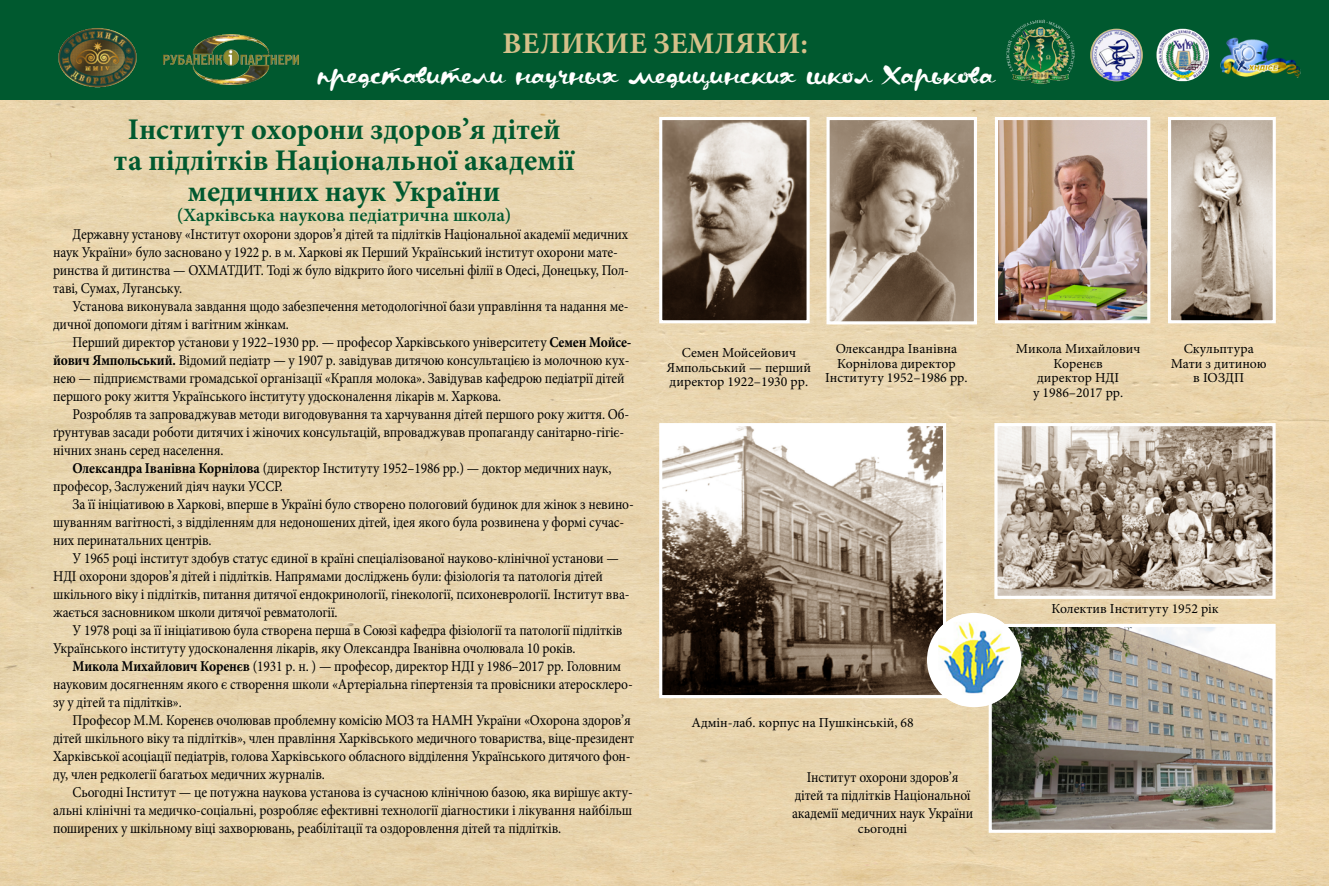
<style>
.page{position:relative;width:1329px;height:886px;background:#fff}
.page>*{position:absolute;margin:0;border:0;box-sizing:border-box;transform-origin:0 0}
.t1{font:700 30px/31.2px "Minion Pro";color:#00592f;text-align:center}
.t2{font:700 30px "Minion Pro";letter-spacing:.01em;color:#d5c08a}
.t3{font:22.5px "Kapelka";color:#fff}
.t4{font:600 18.75px "Minion Pro";color:#00592f}
.t5{font:15px/18px "Minion Pro";letter-spacing:-.01em;color:#000;scale:.9 1}
.t6{font:13.75px/14.4px "Minion Pro";color:#000;text-align:center}
.s1{font-weight:700}
</style>
<div class="page">
<img style="left:0;top:99px;width:1329px;height:787px">
<div style="left:0;top:0;width:1329px;height:99px;background:#00592f"></div>
<img style="left:58px;top:28px;width:79px;height:60px">
<img style="left:163px;top:35px;width:136px;height:49px">
<img style="left:1220px;top:38px;width:81px;height:39px">
<img style="left:1006px;top:19px;width:69px;height:65px">
<img style="left:1090px;top:29px;width:53px;height:52px;border-radius:26px">
<img style="left:1156px;top:29px;width:53px;height:52px">
<img style="left:663px;top:427px;width:279px;height:267px">
<div style="left:659px;top:423px;width:287px;height:275px;border:3px solid #fff"></div>
<img style="left:992px;top:628px;width:279px;height:201px">
<div style="left:988px;top:624px;width:287px;height:209px;border:3px solid #fff"></div>
<img style="left:998px;top:427px;width:273px;height:168px">
<div style="left:994px;top:423px;width:281px;height:176px;border:3px solid #fff"></div>
<img style="left:999px;top:121px;width:147px;height:198px">
<div style="left:995px;top:117px;width:155px;height:206px;border:3px solid #fff"></div>
<img style="left:830px;top:121px;width:143px;height:199px">
<div style="left:826px;top:117px;width:151px;height:207px;border:3px solid #fff"></div>
<img style="left:1172px;top:121px;width:100px;height:198px">
<div style="left:1168px;top:117px;width:108px;height:206px;border:3px solid #fff"></div>
<img style="left:663px;top:121px;width:143px;height:198px">
<div style="left:659px;top:117px;width:151px;height:206px;border:3px solid #fff"></div>
<div style="left:927px;top:613px;width:94px;height:94px;background:#fff;border-radius:50%"></div>
<img style="left:938px;top:614px;width:72px;height:92px">
<h1 class="t2" style="left:502px;top:22px;width:307px">ВЕЛИКИЕ ЗЕМЛЯКИ:</h1>
<h2 class="t3" style="left:317px;top:58px;width:678px">представители научных медицинских школ Харькова</h2>
<h1 class="t1" style="left:114px;top:113px;width:462px">Інститут охорони здоров’я дітей та підлітків Національної академії медичних наук України</h1>
<p class="t4" style="left:177px;top:202px;width:336px">(Харківська наукова педіатрична школа)</p>
<p class="t5" style="left:53px;top:225px;width:641px;text-indent:19px">Державну установу «Інститут охорони здоров’я дітей та підлітків Національної академії медичних наук України» було засновано у 1922 р. в м. Харкові як Перший Український інститут охорони мате&shy;ринства й дитинства — ОХМАТДИТ. Тоді ж було відкрито його чисельні філії в Одесі, Донецьку, Пол&shy;таві, Сумах, Луганську.</p>
<p class="t5" style="left:53px;top:297px;width:641px;text-indent:19px">Установа виконувала завдання щодо забезпечення методологічної бази управління та надання ме&shy;дичної допомоги дітям і вагітним жінкам.</p>
<p class="t5" style="left:53px;top:333px;width:644px;text-indent:19px">Перший директор установи у 1922–1930 рр. — професор Харківського університету <span class="s1">Семен Мойсе&shy;йович Ямпольський.</span> Відомий педіатр — у 1907 р. завідував дитячою консультацією із молочною кух&shy;нею — підприємствами громадської організації «Крапля молока». Завідував кафедрою педіатрії дітей першого року життя Українського інституту удосконалення лікарів м. Харкова.</p>
<p class="t5" style="left:53px;top:405px;width:642px;text-indent:19px">Розробляв та запроваджував методи вигодовування та харчування дітей першого року життя. Об&shy;ґрунтував засади роботи дитячих і жіночих консультацій, впроваджував пропаганду санітарно-гігіє&shy;нічних знань серед населення.</p>
<p class="t5" style="left:53px;top:459px;width:622px;text-indent:19px"><span class="s1">Олександра Іванівна Корнілова</span> (директор Інституту 1952–1986 рр.) — доктор медичних наук, професор, Заслужений діяч науки УССР.</p>
<p class="t5" style="left:53px;top:495px;width:647px;text-indent:19px">За її ініціативою в Харкові, вперше в Україні було створено пологовий будинок для жінок з невино&shy;шуванням вагітності, з відділенням для недоношених дітей, ідея якого була розвинена у формі сучас&shy;них перинатальних центрів.</p>
<p class="t5" style="left:53px;top:549px;width:642px;text-indent:19px">У 1965 році інститут здобув статус єдиної в країні спеціалізованої науково-клінічної установи — НДІ охорони здоров’я дітей і підлітків. Напрямами досліджень були: фізіологія та патологія дітей шкільного віку і підлітків, питання дитячої ендокринології, гінекології, психоневрології. Інститут вва&shy;жається засновником школи дитячої ревматології.</p>
<p class="t5" style="left:53px;top:621px;width:634px;text-indent:19px">У 1978 році за її ініціативою була створена перша в Союзі кафедра фізіології та патології підлітків<br>Українського інституту удосконалення лікарів, яку Олександра Іванівна очолювала 10 років.</p>
<p class="t5" style="left:53px;top:657px;width:645px;text-indent:19px"><span class="s1">Микола Михайлович Коренєв</span> (1931 р. н. ) — професор, директор НДІ у 1986–2017 рр. Головним науковим досягненням якого є створення школи «Артеріальна гіпертензія та провісники атеросклеро&shy;зу у дітей та підлітків».</p>
<p class="t5" style="left:53px;top:711px;width:647px;text-indent:19px">Професор М.М. Коренєв очолював проблемну комісію МОЗ та НАМН України «Охорона здоров’я дітей шкільного віку та підлітків», член правління Харківського медичного товариства, віце-президент Харківської асоціації педіатрів, голова Харківського обласного відділення Українського дитячого фон&shy;ду, член редколегії багатьох медичних журналів.</p>
<p class="t5" style="left:53px;top:783px;width:646px;text-align:justify;text-indent:19px">Сьогодні Інститут — це потужна наукова установа із сучасною клінічною базою, яка вирішує акту&shy;альні клінічні та медичко-соціальні, розробляє ефективні технології діагностики і лікування найбільш поширених у шкільному віці захворювань, реабілітації та оздоровлення дітей та підлітків.</p>
<p class="t6" style="left:666px;top:346px;width:146px">Семен Мойсейович<br>Ямпольський — перший директор 1922–1930 рр.</p>
<p class="t6" style="left:825px;top:342px;width:144px">Олександра Іванівна<br>Корнілова директор<br>Інституту 1952–1986 рр.</p>
<p class="t6" style="left:1016px;top:342px;width:126px">Микола Михайлович<br>Коренєв<br>директор НДІ<br>у 1986–2017 рр.</p>
<p class="t6" style="left:1171px;top:342px;width:97px">Скульптура<br>Мати з дитиною в ІОЗДП</p>
<p class="t6" style="left:691px;top:715px;width:224px">Адмін-лаб. корпус на Пушкінській, 68</p>
<p class="t5" style="left:792px;top:769px;width:203px;text-align:center">Інститут охорони здоров’я дітей та підлітків Національної академії медичних наук України</p>
<p class="t6" style="left:858px;top:821px;width:51px">сьогодні</p>
<p class="t6" style="left:1051px;top:601px;width:169px">Колектив Інституту 1952 рік</p>
</div>
